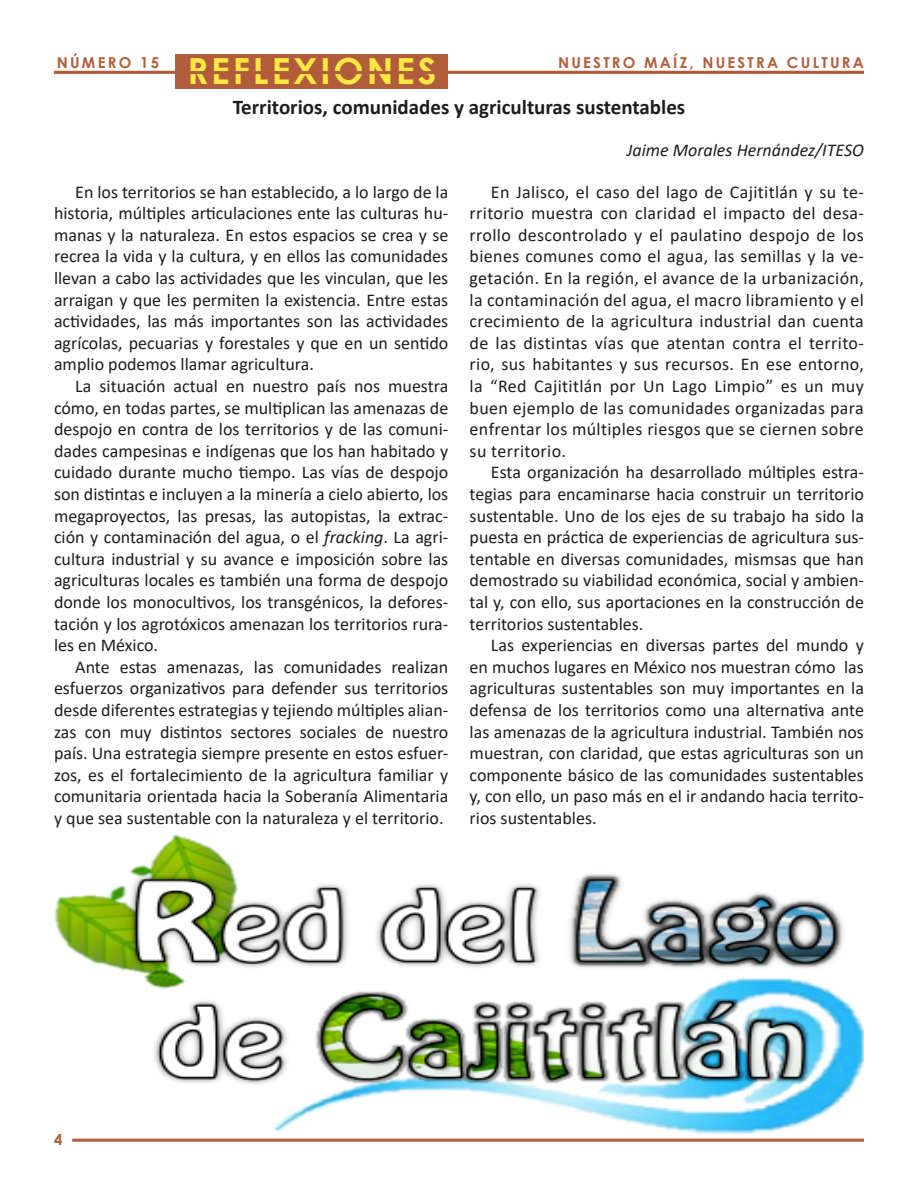
<style>
.page{position:relative;width:918px;height:1188px;background:#fff}
.page>*{position:absolute;margin:0;border:0;box-sizing:border-box;transform-origin:0 0}
.t1{font:700 36px "Century Gothic";letter-spacing:.08em;color:#ffe841}
.t2{font:700 21px "Calibri";color:#1d1d1b}
.t3{font:18px/21.6px "Calibri";color:#1d1d1b;text-align:justify}
.t4{font:italic 18px "Calibri";color:#1d1d1b}
.t5{font:700 15px "Century Gothic";letter-spacing:.15em;color:#b15d3c}
.s1{font-style:italic}
</style>
<div class="page">
<hr style="left:54px;top:71px;width:810px;height:3px;background:#b15d3c">
<hr style="left:72px;top:1139px;width:792px;height:3px;background:#b15d3c">
<img style="left:54px;top:836px;width:810px;height:298px">
<div style="left:176px;top:54px;width:272px;height:34px;background:#b15d3c"></div>
<p class="t5" style="left:57px;top:52px;width:104px">NÚMERO 15</p>
<p class="t5" style="left:558px;top:52px;width:307px">NUESTRO MAÍZ, NUESTRA CULTURA</p>
<h1 class="t1" style="left:187px;top:44px;width:251px">REFLEXIONES</h1>
<p class="t2" style="left:233px;top:92px;width:454px">Territorios, comunidades y agriculturas sustentables</p>
<p class="t4" style="left:627px;top:138px;width:239px">Jaime Morales Hernández/ITESO</p>
<p class="t3" style="left:54px;top:180px;width:396px;text-indent:21px">En los territorios se han establecido, a lo largo de la historia, múltiples articulaciones ente las culturas hu&shy;manas y la naturaleza. En estos espacios se crea y se recrea la vida y la cultura, y en ellos las comunidades llevan a cabo las actividades que les vinculan, que les arraigan y que les permiten la existencia. Entre estas actividades, las más importantes son las actividades agrícolas, pecuarias y forestales y que en un sentido amplio podemos llamar agricultura.</p>
<p class="t3" style="left:54px;top:375px;width:396px;text-indent:21px">La situación actual en nuestro país nos muestra cómo, en todas partes, se multiplican las amenazas de despojo en contra de los territorios y de las comuni&shy;dades campesinas e indígenas que los han habitado y cuidado durante mucho tiempo. Las vías de despojo son distintas e incluyen a la minería a cielo abierto, los megaproyectos, las presas, las autopistas, la extrac&shy;ción y contaminación del agua, o el <span class="s1">fracking</span>. La agri&shy;cultura industrial y su avance e imposición sobre las agriculturas locales es también una forma de despojo donde los monocultivos, los transgénicos, la defores&shy;tación y los agrotóxicos amenazan los territorios rura&shy;les en México.</p>
<p class="t3" style="left:54px;top:656px;width:396px;text-indent:21px">Ante estas amenazas, las comunidades realizan esfuerzos organizativos para defender sus territorios desde diferentes estrategias y tejiendo múltiples alian&shy;zas con muy distintos sectores sociales de nuestro país. Una estrategia siempre presente en estos esfuer&shy;zos, es el fortalecimiento de la agricultura familiar y comunitaria orientada hacia la Soberanía Alimentaria y que sea sustentable con la naturaleza y el territorio.</p>
<p class="t3" style="left:470px;top:180px;width:396px;text-indent:21px">En Jalisco, el caso del lago de Cajititlán y su te&shy;rritorio muestra con claridad el impacto del desa&shy;rrollo descontrolado y el paulatino despojo de los bienes comunes como el agua, las semillas y la ve&shy;getación. En la región, el avance de la urbanización, la contaminación del agua, el macro libramiento y el crecimiento de la agricultura industrial dan cuenta de las distintas vías que atentan contra el territo&shy;rio, sus habitantes y sus recursos. En ese entorno, la “Red Cajititlán por Un Lago Limpio” es un muy buen ejemplo de las comunidades organizadas para enfrentar los múltiples riesgos que se ciernen sobre su territorio.</p>
<p class="t3" style="left:470px;top:461px;width:396px;text-indent:21px">Esta organización ha desarrollado múltiples estra&shy;tegias para encaminarse hacia construir un territorio sustentable. Uno de los ejes de su trabajo ha sido la puesta en práctica de experiencias de agricultura sus&shy;tentable en diversas comunidades, mismsas que han demostrado su viabilidad económica, social y ambien&shy;tal y, con ello, sus aportaciones en la construcción de territorios sustentables.</p>
<p class="t3" style="left:470px;top:634px;width:396px;text-indent:21px">Las experiencias en diversas partes del mundo y en muchos lugares en México nos muestran cómo las agriculturas sustentables son muy importantes en la defensa de los territorios como una alternativa ante las amenazas de la agricultura industrial. También nos muestran, con claridad, que estas agriculturas son un componente básico de las comunidades sustentables y, con ello, un paso más en el ir andando hacia territo&shy;rios sustentables.</p>
<p class="t5" style="left:54px;top:1128px;width:10px">4</p>
</div>
